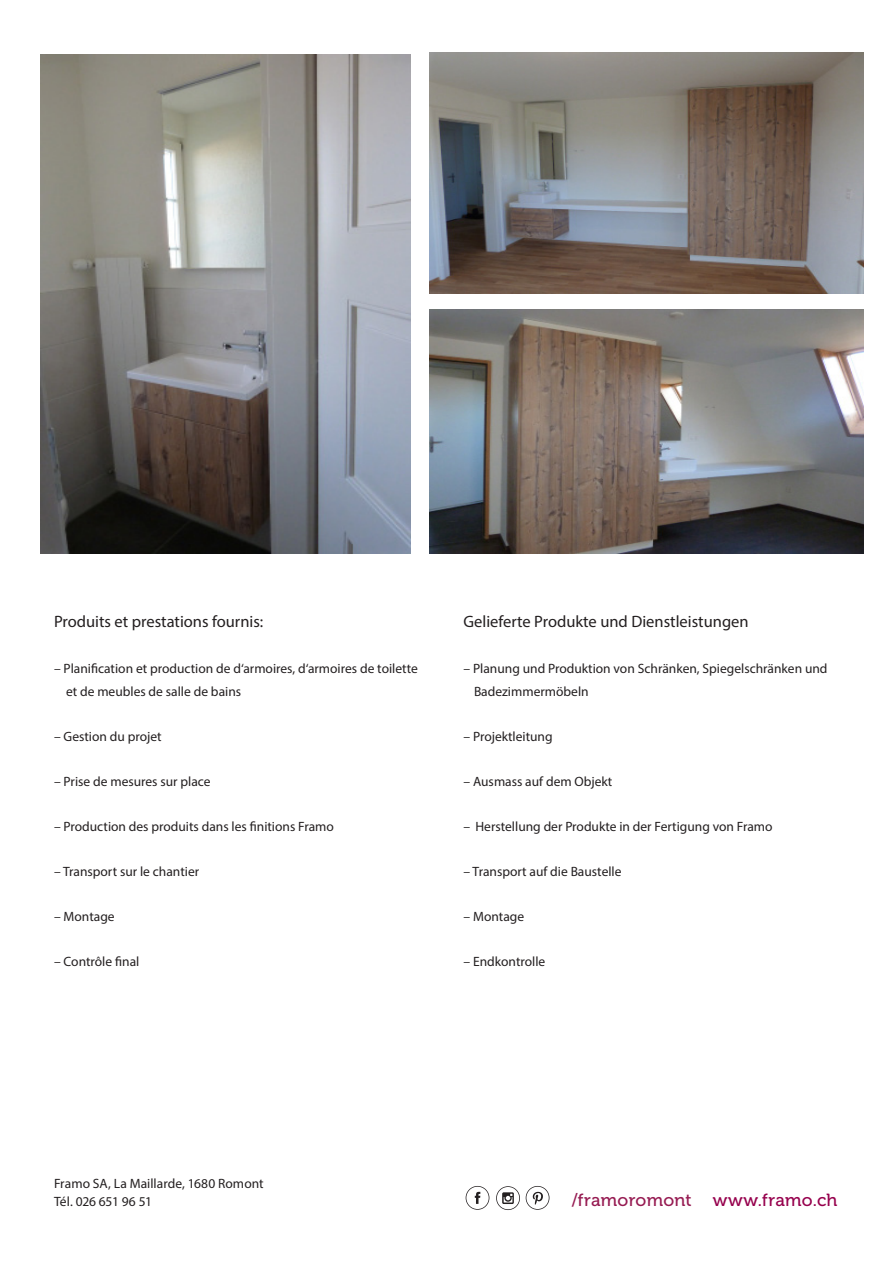
<style>
.page{position:relative;width:893px;height:1263px;background:#fff}
.page>*{position:absolute;margin:0;border:0;box-sizing:border-box;transform-origin:0 0}
.t1{font:17.55px "Museo 500";letter-spacing:.015em;color:#961b52}
.t2{font:17.55px "Museo 500";letter-spacing:.015em;color:#96014d}
.t3{font:16.5px "Myriad Pro";color:#231f20}
.Einzug_1{font:13.5px/22.5px "Myriad Pro";color:#231f20}
</style>
<div class="page">
<img style="left:429px;top:309px;width:434px;height:245px">
<svg style="left:496px;top:1186px;width:24px;height:24px"></svg>
<svg style="left:466px;top:1186px;width:23px;height:24px"></svg>
<svg style="left:526px;top:1186px;width:23px;height:24px"></svg>
<img style="left:429px;top:53px;width:434px;height:240px">
<img style="left:40px;top:54px;width:370px;height:500px">
<p class="t3" style="left:54px;top:611px;width:211px">Produits et prestations fournis:</p>
<p class="Einzug_1" style="left:66px;top:657px;width:353px;text-indent:-12px">– Planification et production de d‘armoires, d‘armoires de toilette et de meubles de salle de bains</p>
<p class="Einzug_1" style="left:54px;top:725px;width:109px">– Gestion du projet</p>
<p class="Einzug_1" style="left:54px;top:770px;width:158px">– Prise de mesures sur place</p>
<p class="Einzug_1" style="left:54px;top:815px;width:281px">– Production des produits dans les finitions Framo</p>
<p class="Einzug_1" style="left:54px;top:860px;width:147px">– Transport sur le chantier</p>
<p class="Einzug_1" style="left:54px;top:905px;width:62px">– Montage</p>
<p class="Einzug_1" style="left:54px;top:950px;width:87px">– Contrôle final</p>
<p class="t3" style="left:463px;top:611px;width:287px">Gelieferte Produkte und Dienstleistungen</p>
<p class="Einzug_1" style="left:474px;top:657px;width:355px;text-indent:-11px">– Planung und Produktion von Schränken, Spiegelschränken und<br>Badezimmermöbeln</p>
<p class="Einzug_1" style="left:463px;top:725px;width:91px">– Projektleitung</p>
<p class="Einzug_1" style="left:463px;top:770px;width:150px">– Ausmass auf dem Objekt</p>
<p class="Einzug_1" style="left:463px;top:815px;width:311px">– Herstellung der Produkte in der Fertigung von Framo</p>
<p class="Einzug_1" style="left:463px;top:860px;width:160px">– Transport auf die Baustelle</p>
<p class="Einzug_1" style="left:463px;top:905px;width:62px">– Montage</p>
<p class="Einzug_1" style="left:463px;top:950px;width:83px">– Endkontrolle</p>
<p class="Einzug_1" style="left:54px;top:1174px;width:211px;line-height:18px">Framo SA, La Maillarde, 1680 Romont<br>Tél. 026 651 96 51</p>
<p class="t1" style="left:572px;top:1190px;width:121px">/framoromont</p>
<p class="t2" style="left:713px;top:1190px;width:126px">www.framo.ch</p>
</div>
